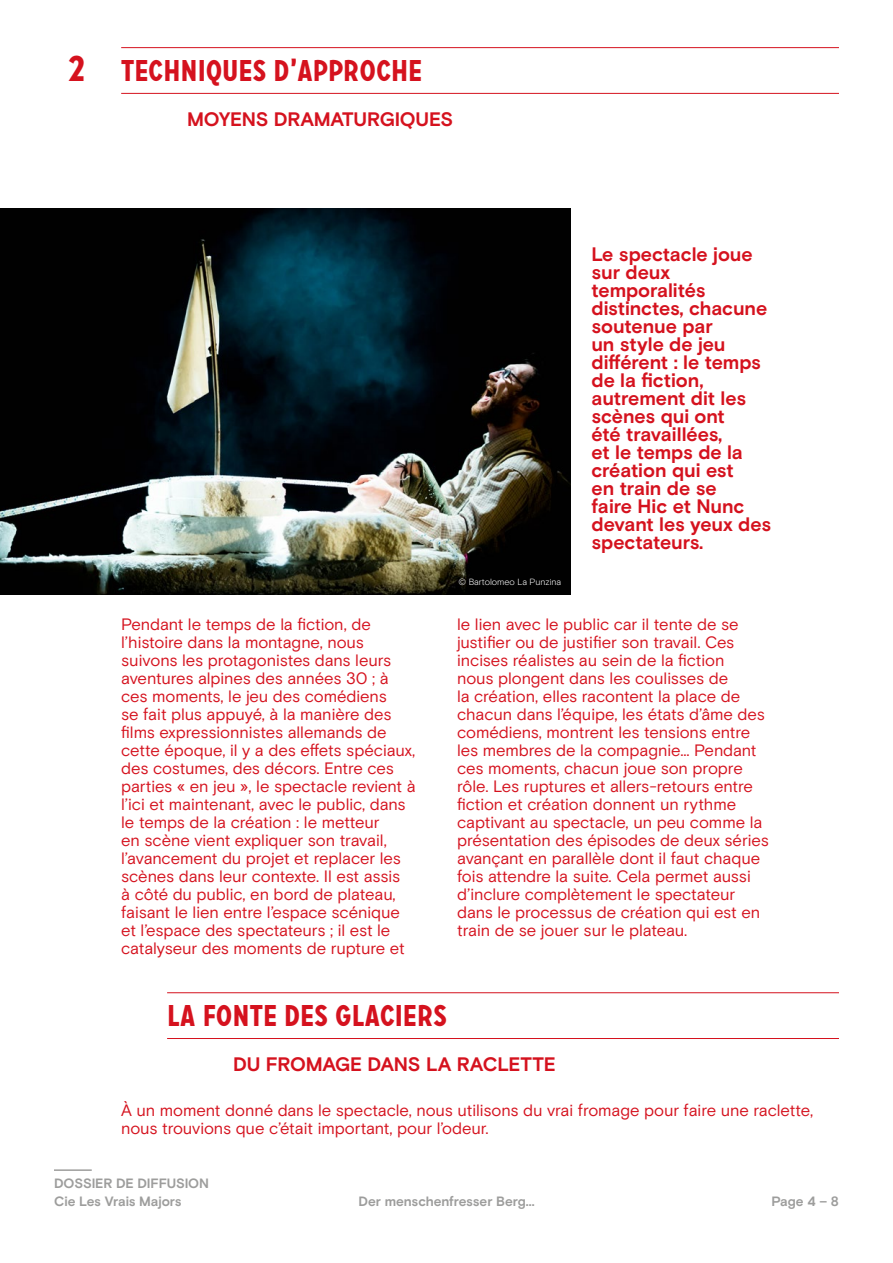
<style>
.page{position:relative;width:893px;height:1263px;background:#fff}
.page>*{position:absolute;margin:0;border:0;box-sizing:border-box;transform-origin:0 0}
.t1{font:700 36px "Carrosserie";color:#d5121e}
.t2{font:700 30px "Carrosserie";color:#d5121e}
.t3{font:700 19.5px/18px "Basis Grotesque Pro";letter-spacing:-.005em;color:#d5121e}
.t4{font:16.5px/18px "Basis Grotesque Pro";letter-spacing:-.01em;color:#d5121e}
.t5{font:700 13.5px/18px "Basis Grotesque Pro";letter-spacing:-.01em;color:#9d9d9c}
.t6{font:300 9px "Basis Grotesque Pro";color:#fff}
</style>
<div class="page">
<hr style="left:54px;top:1169px;width:38px;height:2px;background:#9d9d9c">
<img style="left:0;top:209px;width:570px;height:385px">
<hr style="left:121px;top:47px;width:718px;height:1px;background:#d5121e">
<hr style="left:121px;top:93px;width:718px;height:1px;background:#d5121e">
<hr style="left:167px;top:992px;width:672px;height:1px;background:#d5121e">
<hr style="left:167px;top:1038px;width:672px;height:1px;background:#d5121e">
<h1 class="t1" style="left:68px;top:44px;width:19px">2</h1>
<h2 class="t2" style="left:121px;top:51px;width:302px">TECHNIQUES D’APPROCHE</h2>
<p class="t3" style="left:187px;top:111px;width:267px">MOYENS DRAMATURGIQUES</p>
<p class="t6" style="left:459px;top:577px;width:104px">© Bartolomeo La Punzina</p>
<p class="t3" style="left:591px;top:246px;width:181px">Le spectacle joue sur deux temporalités distinctes, chacune soutenue par<br>un style de jeu différent : le temps de la fiction, autrement dit les scènes qui ont<br>été travaillées,<br>et le temps de la création qui est<br>en train de se<br>faire Hic et Nunc devant les yeux des spectateurs.</p>
<p class="t4" style="left:121px;top:616px;width:296px">Pendant le temps de la fiction, de l’histoire dans la montagne, nous suivons les protagonistes dans leurs aventures alpines des années 30 ; à ces moments, le jeu des comédiens<br>se fait plus appuyé, à la manière des films expressionnistes allemands de cette époque, il y a des effets spéciaux, des costumes, des décors. Entre ces parties « en jeu », le spectacle revient à l’ici et maintenant, avec le public, dans le temps de la création : le metteur<br>en scène vient expliquer son travail, l’avancement du projet et replacer les scènes dans leur contexte. Il est assis<br>à côté du public, en bord de plateau, faisant le lien entre l’espace scénique et l’espace des spectateurs ; il est le catalyseur des moments de rupture et</p>
<p class="t4" style="left:457px;top:616px;width:313px">le lien avec le public car il tente de se justifier ou de justifier son travail. Ces incises réalistes au sein de la fiction<br>nous plongent dans les coulisses de<br>la création, elles racontent la place de chacun dans l’équipe, les états d’âme des comédiens, montrent les tensions entre les membres de la compagnie... Pendant ces moments, chacun joue son propre rôle. Les ruptures et allers-retours entre fiction et création donnent un rythme captivant au spectacle, un peu comme la présentation des épisodes de deux séries avançant en parallèle dont il faut chaque fois attendre la suite. Cela permet aussi d’inclure complètement le spectateur dans le processus de création qui est en train de se jouer sur le plateau.</p>
<h2 class="t2" style="left:167px;top:996px;width:282px">LA FONTE DES GLACIERS</h2>
<p class="t3" style="left:233px;top:1056px;width:324px">DU FROMAGE DANS LA RACLETTE</p>
<p class="t4" style="left:121px;top:1102px;width:693px">À un moment donné dans le spectacle, nous utilisons du vrai fromage pour faire une raclette, nous trouvions que c’était important, pour l’odeur.</p>
<p class="t5" style="left:54px;top:1175px;width:156px">DOSSIER DE DIFFUSION<br>Cie Les Vrais Majors</p>
<p class="t5" style="left:358px;top:1193px;width:178px">Der menschenfresser Berg...</p>
<p class="t5" style="left:772px;top:1193px;width:69px">Page 4 – 8</p>
</div>
